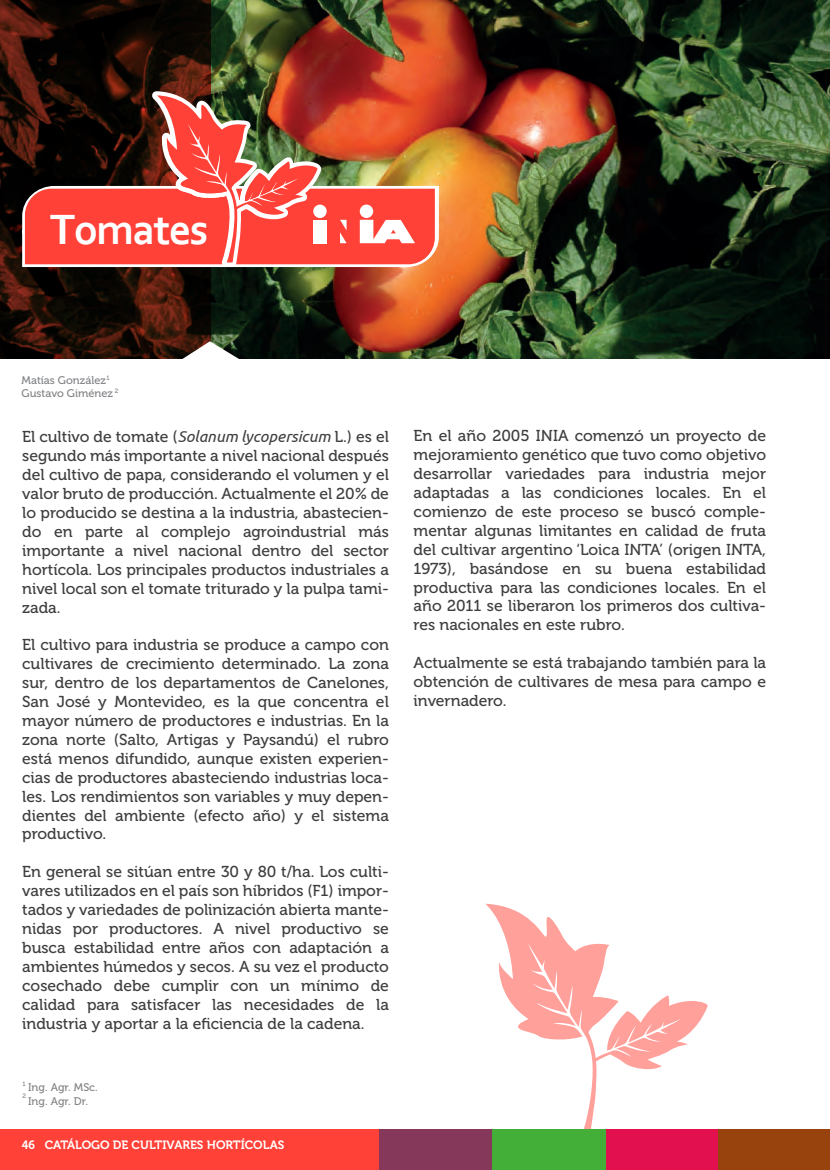
<style>
.page{position:relative;width:830px;height:1170px;background:#fff}
.page>*{position:absolute;margin:0;border:0;box-sizing:border-box;transform-origin:0 0}
.t1{font:700 44.25px "Corbel";letter-spacing:-.04em;color:#fff}
.t2{font:15.75px/18.9px "Museo 500";color:#3e3e3f;text-align:justify}
.t3{font:12px "Museo 700";color:#fff;scale:.95 1}
.t4{font:10.95px/13.2px "Museo 500";color:#808285}
.t5{font:6.3px/12.3px "Museo 500";color:#808285}
.s1{font-family:"Ubuntu";font-style:italic}
</style>
<div class="page">
<img style="left:414px;top:0;width:415px;height:358px">
<svg style="left:0;top:0;width:72px;height:358px;background:#280f07"></svg>
<svg style="left:485px;top:903px;width:222px;height:226px"></svg>
<svg style="left:16px;top:180px;width:428px;height:93px"></svg>
<img style="left:72px;top:0;width:342px;height:359px">
<svg style="left:25px;top:95px;width:409px;height:169px;background:#bf4f3f"></svg>
<svg style="left:178px;top:341px;width:65px;height:18px"></svg>
<div style="left:0;top:1129px;width:379px;height:40px;background:#ff4138"></div>
<div style="left:379px;top:1129px;width:113px;height:40px;background:#853859"></div>
<div style="left:717px;top:1129px;width:112px;height:40px;background:#98420d"></div>
<div style="left:604px;top:1129px;width:113px;height:40px;background:#e2104f"></div>
<div style="left:492px;top:1129px;width:113px;height:40px;background:#43af38"></div>
<h1 class="t1" style="left:50px;top:202px;width:160px">Tomates</h1>
<p class="t5" style="left:106px;top:371px;width:5px">1</p>
<p class="t4" style="left:22px;top:374px;width:93px">Matías González<br>Gustavo Giménez</p>
<p class="t5" style="left:115px;top:384px;width:5px">2</p>
<p class="t2" style="left:22px;top:427px;width:368px">El cultivo de tomate (<span class="s1">Solanum lycopersicum</span> L.) es el segundo más importante a nivel nacional después del cultivo de papa, considerando el volumen y el valor bruto de producción. Actualmente el 20% de lo producido se destina a la industria, abastecien&shy;do en parte al complejo agroindustrial más importante a nivel nacional dentro del sector hortícola. Los principales productos industriales a nivel local son el tomate triturado y la pulpa tami&shy;zada.</p>
<p class="t2" style="left:22px;top:635px;width:368px">El cultivo para industria se produce a campo con cultivares de crecimiento determinado. La zona sur, dentro de los departamentos de Canelones, San José y Montevideo, es la que concentra el mayor número de productores e industrias. En la zona norte (Salto, Artigas y Paysandú) el rubro está menos difundido, aunque existen experien&shy;cias de productores abasteciendo industrias loca&shy;les. Los rendimientos son variables y muy depen&shy;dientes del ambiente (efecto año) y el sistema productivo.</p>
<p class="t2" style="left:22px;top:862px;width:368px">En general se sitúan entre 30 y 80 t/ha. Los culti&shy;vares utilizados en el país son híbridos (F1) impor&shy;tados y variedades de polinización abierta mante&shy;nidas por productores. A nivel productivo se busca estabilidad entre años con adaptación a ambientes húmedos y secos. A su vez el producto cosechado debe cumplir con un mínimo de calidad para satisfacer las necesidades de la industria y aportar a la eficiencia de la cadena.</p>
<p class="t5" style="left:22px;top:1077px;width:5px">1<br>2</p>
<p class="t4" style="left:28px;top:1081px;width:71px">Ing. Agr. MSc.<br>Ing. Agr. Dr.</p>
<p class="t3" style="left:22px;top:1138px;width:278px">46 CATÁLOGO DE CULTIVARES HORTÍCOLAS</p>
<p class="t2" style="left:413px;top:426px;width:354px">En el año 2005 INIA comenzó un proyecto de mejoramiento genético que tuvo como objetivo desarrollar variedades para industria mejor adaptadas a las condiciones locales. En el comienzo de este proceso se buscó comple&shy;mentar algunas limitantes en calidad de fruta del cultivar argentino ‘Loica INTA’ (origen INTA, 1973), basándose en su buena estabilidad productiva para las condiciones locales. En el año 2011 se liberaron los primeros dos cultiva&shy;res nacionales en este rubro.</p>
<p class="t2" style="left:413px;top:653px;width:354px">Actualmente se está trabajando también para la obtención de cultivares de mesa para campo e invernadero.</p>
</div>
